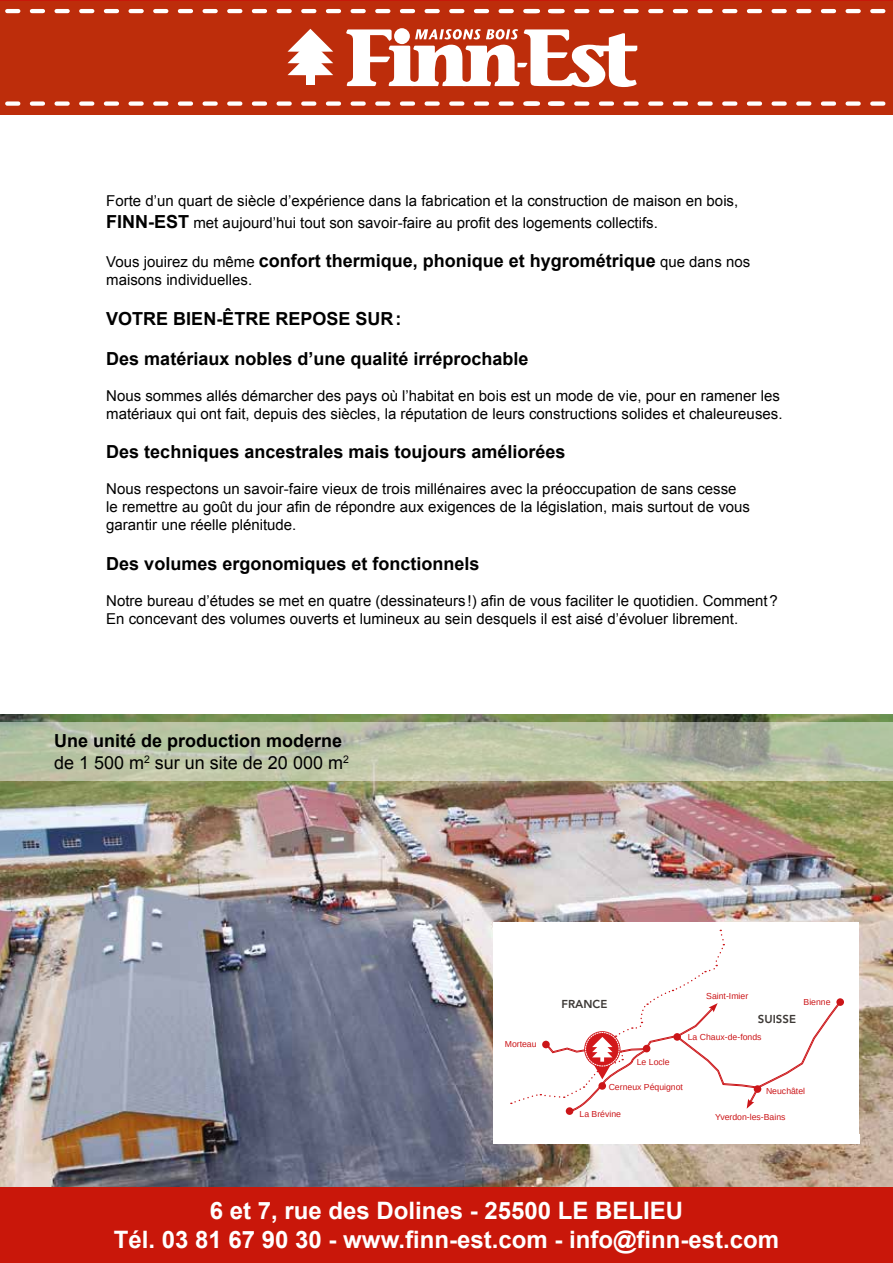
<style>
.page{position:relative;width:893px;height:1263px;background:#fff}
.page>*{position:absolute;margin:0;border:0;box-sizing:border-box;transform-origin:0 0}
.t1{font:700 24px/28.8px "Arial";color:#fff;text-align:center}
.t2{font:700 18px/21.6px "Arial";color:#000}
.t3{font:15px/18px "Arial";color:#000}
.t4{font:800 11.4px "Avenir";color:#3d3936}
.t5{font:11.4px "Fjalla One";color:#3d3936}
.t6{font:8.7px "Arimo";color:#cb1518}
.s1{font-weight:700;font-size:18px}
.s2{font-weight:400;font-size:15px}
.s3{font-weight:400}
</style>
<div class="page">
<div style="left:0;top:1px;width:893px;height:114px;background:#bd2d0b"></div>
<hr style="left:7px;top:9px;width:11px;height:4px;background:#fff">
<hr style="left:32px;top:9px;width:11px;height:4px;background:#fff">
<hr style="left:57px;top:9px;width:11px;height:4px;background:#fff">
<hr style="left:81px;top:9px;width:11px;height:4px;background:#fff">
<hr style="left:106px;top:9px;width:11px;height:4px;background:#fff">
<hr style="left:131px;top:9px;width:11px;height:4px;background:#fff">
<hr style="left:155px;top:9px;width:11px;height:4px;background:#fff">
<hr style="left:180px;top:9px;width:11px;height:4px;background:#fff">
<hr style="left:205px;top:9px;width:11px;height:4px;background:#fff">
<hr style="left:229px;top:9px;width:11px;height:4px;background:#fff">
<hr style="left:254px;top:9px;width:11px;height:4px;background:#fff">
<hr style="left:279px;top:9px;width:11px;height:4px;background:#fff">
<hr style="left:303px;top:9px;width:11px;height:4px;background:#fff">
<hr style="left:328px;top:9px;width:11px;height:4px;background:#fff">
<hr style="left:353px;top:9px;width:11px;height:4px;background:#fff">
<hr style="left:377px;top:9px;width:11px;height:4px;background:#fff">
<hr style="left:402px;top:9px;width:11px;height:4px;background:#fff">
<hr style="left:427px;top:9px;width:11px;height:4px;background:#fff">
<hr style="left:451px;top:9px;width:11px;height:4px;background:#fff">
<hr style="left:476px;top:9px;width:11px;height:4px;background:#fff">
<hr style="left:501px;top:9px;width:11px;height:4px;background:#fff">
<hr style="left:525px;top:9px;width:11px;height:4px;background:#fff">
<hr style="left:550px;top:9px;width:11px;height:4px;background:#fff">
<div style="left:7px;top:101px;width:11px;height:5px;background:#fff"></div>
<div style="left:32px;top:101px;width:11px;height:5px;background:#fff"></div>
<div style="left:57px;top:101px;width:11px;height:5px;background:#fff"></div>
<div style="left:81px;top:101px;width:11px;height:5px;background:#fff"></div>
<div style="left:106px;top:101px;width:11px;height:5px;background:#fff"></div>
<div style="left:131px;top:101px;width:11px;height:5px;background:#fff"></div>
<div style="left:155px;top:101px;width:11px;height:5px;background:#fff"></div>
<div style="left:180px;top:101px;width:11px;height:5px;background:#fff"></div>
<div style="left:205px;top:101px;width:11px;height:5px;background:#fff"></div>
<div style="left:229px;top:101px;width:11px;height:5px;background:#fff"></div>
<div style="left:254px;top:101px;width:11px;height:5px;background:#fff"></div>
<div style="left:279px;top:101px;width:11px;height:5px;background:#fff"></div>
<div style="left:303px;top:101px;width:11px;height:5px;background:#fff"></div>
<div style="left:328px;top:101px;width:11px;height:5px;background:#fff"></div>
<div style="left:353px;top:101px;width:11px;height:5px;background:#fff"></div>
<div style="left:377px;top:101px;width:11px;height:5px;background:#fff"></div>
<div style="left:402px;top:101px;width:11px;height:5px;background:#fff"></div>
<div style="left:427px;top:101px;width:11px;height:5px;background:#fff"></div>
<div style="left:451px;top:101px;width:11px;height:5px;background:#fff"></div>
<div style="left:476px;top:101px;width:11px;height:5px;background:#fff"></div>
<div style="left:501px;top:101px;width:11px;height:5px;background:#fff"></div>
<div style="left:525px;top:101px;width:11px;height:5px;background:#fff"></div>
<div style="left:550px;top:101px;width:11px;height:5px;background:#fff"></div>
<hr style="left:527px;top:9px;width:11px;height:4px;background:#fff">
<hr style="left:552px;top:9px;width:11px;height:4px;background:#fff">
<hr style="left:576px;top:9px;width:11px;height:4px;background:#fff">
<hr style="left:601px;top:9px;width:11px;height:4px;background:#fff">
<hr style="left:626px;top:9px;width:11px;height:4px;background:#fff">
<hr style="left:650px;top:9px;width:11px;height:4px;background:#fff">
<hr style="left:675px;top:9px;width:11px;height:4px;background:#fff">
<hr style="left:700px;top:9px;width:11px;height:4px;background:#fff">
<hr style="left:724px;top:9px;width:11px;height:4px;background:#fff">
<hr style="left:749px;top:9px;width:11px;height:4px;background:#fff">
<hr style="left:774px;top:9px;width:11px;height:4px;background:#fff">
<hr style="left:798px;top:9px;width:11px;height:4px;background:#fff">
<hr style="left:823px;top:9px;width:11px;height:4px;background:#fff">
<hr style="left:848px;top:9px;width:11px;height:4px;background:#fff">
<hr style="left:872px;top:9px;width:11px;height:4px;background:#fff">
<div style="left:527px;top:101px;width:11px;height:5px;background:#fff"></div>
<div style="left:552px;top:101px;width:11px;height:5px;background:#fff"></div>
<div style="left:576px;top:101px;width:11px;height:5px;background:#fff"></div>
<div style="left:601px;top:101px;width:11px;height:5px;background:#fff"></div>
<div style="left:626px;top:101px;width:11px;height:5px;background:#fff"></div>
<div style="left:650px;top:101px;width:11px;height:5px;background:#fff"></div>
<div style="left:675px;top:101px;width:11px;height:5px;background:#fff"></div>
<div style="left:700px;top:101px;width:11px;height:5px;background:#fff"></div>
<div style="left:724px;top:101px;width:11px;height:5px;background:#fff"></div>
<div style="left:749px;top:101px;width:11px;height:5px;background:#fff"></div>
<div style="left:774px;top:101px;width:11px;height:5px;background:#fff"></div>
<div style="left:798px;top:101px;width:11px;height:5px;background:#fff"></div>
<div style="left:823px;top:101px;width:11px;height:5px;background:#fff"></div>
<div style="left:848px;top:101px;width:11px;height:5px;background:#fff"></div>
<div style="left:872px;top:101px;width:11px;height:5px;background:#fff"></div>
<svg style="left:288px;top:29px;width:45px;height:46px"></svg>
<div style="left:306px;top:74px;width:8px;height:11px;background:#fff"></div>
<svg style="left:346px;top:28px;width:291px;height:59px"></svg>
<img style="left:0;top:715px;width:893px;height:472px">
<svg style="left:0;top:722px;width:893px;height:59px;background:#b9c1a5"></svg>
<div style="left:0;top:1187px;width:893px;height:76px;background:#c9170a"></div>
<div style="left:493px;top:923px;width:366px;height:221px;background:#fff"></div>
<div style="left:566px;top:1107px;width:7px;height:8px;background:#cb1518;border-radius:50%"></div>
<svg style="left:836px;top:998px;width:8px;height:8px"></svg>
<svg style="left:510px;top:930px;width:331px;height:183px"></svg>
<p class="t3" style="left:106px;top:190px;width:633px;line-height:21.6px">Forte d’un quart de siècle d’expérience dans la fabrication et la construction de maison en bois,<br><span class="s1">FINN-EST</span> met aujourd’hui tout son savoir-faire au profit des logements collectifs.</p>
<p class="t2" style="left:106px;top:251px;width:645px"><span class="s2">Vous jouirez du même</span> confort thermique, phonique et hygrométrique <span class="s2">que dans nos</span></p>
<p class="t3" style="left:106px;top:271px;width:147px">maisons individuelles.</p>
<p class="t2" style="left:106px;top:308px;width:297px">VOTRE BIEN-ÊTRE REPOSE SUR:</p>
<p class="t2" style="left:106px;top:348px;width:424px">Des matériaux nobles d’une qualité irréprochable</p>
<p class="t3" style="left:106px;top:386px;width:678px">Nous sommes allés démarcher des pays où l’habitat en bois est un mode de vie, pour en ramener les matériaux qui ont fait, depuis des siècles, la réputation de leurs constructions solides et chaleureuses.</p>
<p class="t2" style="left:106px;top:442px;width:461px">Des techniques ancestrales mais toujours améliorées</p>
<p class="t3" style="left:106px;top:480px;width:645px">Nous respectons un savoir-faire vieux de trois millénaires avec la préoccupation de sans cesse le remettre au goût du jour afin de répondre aux exigences de la législation, mais surtout de vous garantir une réelle plénitude.</p>
<p class="t2" style="left:106px;top:553px;width:375px">Des volumes ergonomiques et fonctionnels</p>
<p class="t3" style="left:106px;top:592px;width:673px">Notre bureau d’études se met en quatre (dessinateurs !) afin de vous faciliter le quotidien. Comment?<br>En concevant des volumes ouverts et lumineux au sein desquels il est aisé d’évoluer librement.</p>
<p class="t2" style="left:54px;top:731px;width:296px">Une unité de production moderne <span class="s3">de 1 500 m</span><sup>2</sup> <span class="s3">sur un site de 20 000 m</span><sup>2</sup></p>
<p class="t6" style="left:505px;top:1038px;width:33px">Morteau</p>
<p class="t5" style="left:565px;top:997px;width:29px">RANCE</p>
<p class="t4" style="left:562px;top:998px;width:47px">FRANCE</p>
<p class="t6" style="left:637px;top:1056px;width:34px">Le Locle</p>
<p class="t6" style="left:706px;top:990px;width:43px">Saint-Imier</p>
<p class="t5" style="left:762px;top:1012px;width:26px">UIS E</p>
<p class="t4" style="left:758px;top:1012px;width:40px">SUISSE</p>
<p class="t6" style="left:688px;top:1032px;width:75px">La Chaux-de-fonds</p>
<p class="t6" style="left:803px;top:996px;width:29px">Bienne</p>
<p class="t6" style="left:609px;top:1081px;width:76px">Cerneux Péquignot</p>
<p class="t6" style="left:766px;top:1085px;width:41px">Neuchâtel</p>
<p class="t6" style="left:715px;top:1111px;width:72px">Yverdon-les-Bains</p>
<p class="t6" style="left:579px;top:1108px;width:43px">La Brévine</p>
<h1 class="t1" style="left:114px;top:1197px;width:667px">6 et 7, rue des Dolines - 25500 LE BELIEU<br>Tél. 03 81 67 90 30 - www.finn-est.com - info@finn-est.com</h1>
</div>
